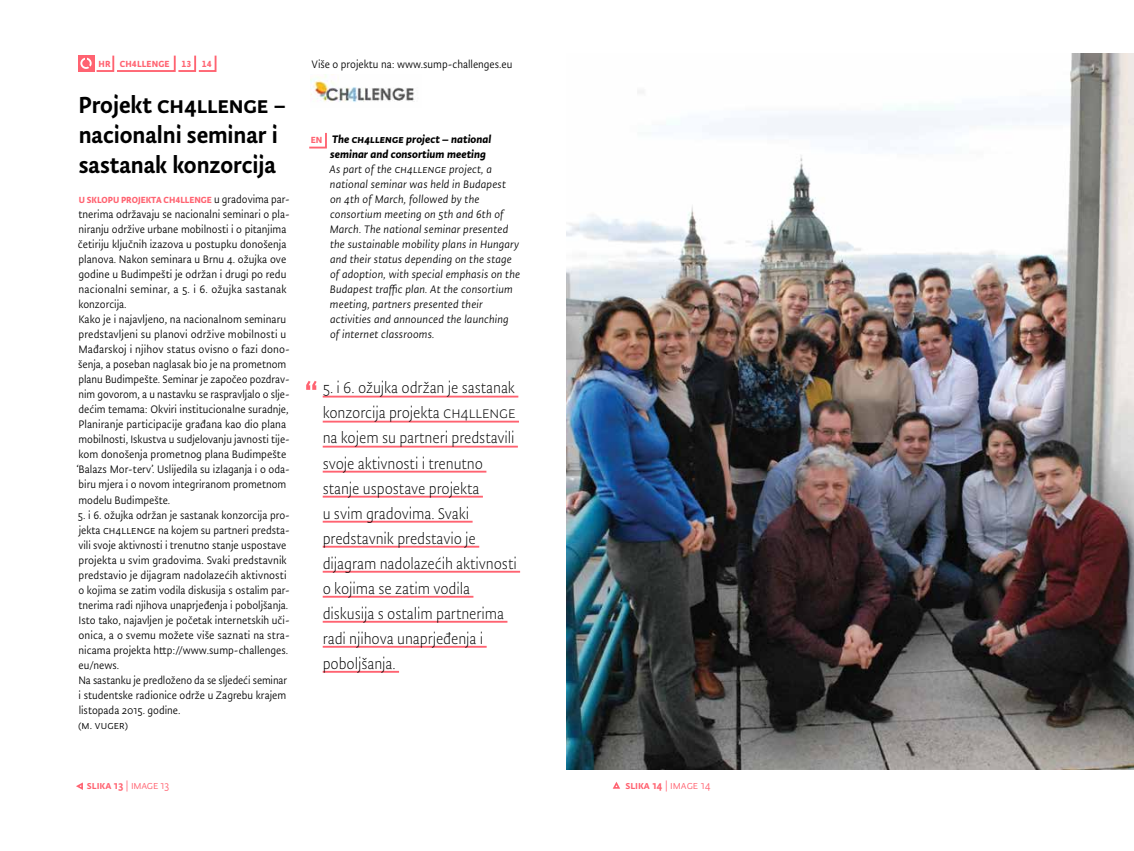
<style>
.page{position:relative;width:1134px;height:851px;background:#fff}
.page>*{position:absolute;margin:0;border:0;box-sizing:border-box;transform-origin:0 0}
.t1{font:500 26.25px/30px "Tempera";letter-spacing:-.005em;color:#000}
.t2{font:300 17.5px/25px "Tempera";letter-spacing:-.005em;color:#000}
.t3{font:12.25px/15px "Tempera";color:#000}
.t4{font:italic 12.25px/15px "Tempera";letter-spacing:.01em;color:#000}
.t5{font:12.25px/15px "Tempera Bld Ita";color:#000}
.t6{font:12.25px "Tempera";letter-spacing:-.01em;color:#ff6371}
.t7{font:10px "Tempera Bld";letter-spacing:.01em;color:#ff6371}
.s1{font-family:"Tempera";font-size:12.25px;color:#000}
.s2{font-weight:500}
</style>
<div class="page">
<svg style="left:309px;top:132px;width:18px;height:17px"></svg>
<svg style="left:76px;top:782px;width:7px;height:8px"></svg>
<div style="left:78px;top:56px;width:16px;height:16px;background:#ff6371"></div>
<div style="left:80px;top:58px;width:12px;height:11px;background:#ff6371;border:2px solid #fff;border-radius:50%"></div>
<svg style="left:85px;top:55px;width:132px;height:17px"></svg>
<img style="left:567px;top:53px;width:567px;height:716px">
<svg style="left:612px;top:782px;width:8px;height:7px"></svg>
<hr style="left:323px;top:395px;width:195px;height:2px;background:#ff6371">
<hr style="left:323px;top:420px;width:196px;height:2px;background:#ff6371">
<hr style="left:323px;top:445px;width:195px;height:2px;background:#ff6371">
<hr style="left:323px;top:470px;width:163px;height:2px;background:#ff6371">
<hr style="left:323px;top:495px;width:160px;height:2px;background:#ff6371">
<hr style="left:323px;top:520px;width:150px;height:2px;background:#ff6371">
<hr style="left:323px;top:545px;width:156px;height:2px;background:#ff6371">
<hr style="left:323px;top:570px;width:197px;height:2px;background:#ff6371">
<hr style="left:323px;top:595px;width:150px;height:2px;background:#ff6371">
<hr style="left:323px;top:620px;width:184px;height:2px;background:#ff6371">
<hr style="left:323px;top:645px;width:164px;height:2px;background:#ff6371">
<hr style="left:323px;top:670px;width:76px;height:2px;background:#ff6371">
<svg style="left:306px;top:381px;width:11px;height:9px"></svg>
<img style="left:310px;top:74px;width:104px;height:28px">
<p class="t7" style="left:99px;top:58px;width:72px">HR CH4LLENGE</p>
<p class="t7" style="left:181px;top:58px;width:32px">13 14</p>
<h1 class="t1" style="left:78px;top:90px;width:209px">Projekt ch4llenge − nacionalni seminar i sastanak konzorcija</h1>
<p class="t7" style="left:79px;top:194px;width:213px">U SKLOPU PROJEKTA CH4LLENGE <span class="s1">u gradovima par-</span></p>
<p class="t3" style="left:76px;top:207px;width:215px">tnerima održavaju se nacionalni seminari o pla&shy;niranju održive urbane mobilnosti i o pitanjima četiriju ključnih izazova u postupku donošenja planova. Nakon seminara u Brnu 4. ožujka ove godine u Budimpešti je održan i drugi po redu nacionalni seminar, a 5. i 6. ožujka sastanak konzorcija.<br>Kako je i najavljeno, na nacionalnom seminaru predstavljeni su planovi održive mobilnosti u Mađarskoj i njihov status ovisno o fazi dono&shy;šenja, a poseban naglasak bio je na prometnom planu Budimpešte. Seminar je započeo pozdrav&shy;nim govorom, a u nastavku se raspravljalo o slje&shy;dećim temama: Okviri institucionalne suradnje, Planiranje participacije građana kao dio plana mobilnosti, Iskustva u sudjelovanju javnosti tije&shy;kom donošenja prometnog plana Budimpešte ‘Balazs Mor-terv’. Uslijedila su izlaganja i o oda&shy;biru mjera i o novom integriranom prometnom modelu Budimpešte.</p>
<p class="t3" style="left:78px;top:507px;width:213px">5. i 6. ožujka održan je sastanak konzorcija pro&shy;jekta CH4LLENGE na kojem su partneri predsta&shy;vili svoje aktivnosti i trenutno stanje uspostave projekta u svim gradovima. Svaki predstavnik predstavio je dijagram nadolazećih aktivnosti o kojima se zatim vodila diskusija s ostalim par&shy;tnerima radi njihova unaprjeđenja i poboljšanja.<br>Isto tako, najavljen je početak internetskih uči&shy;onica, a o svemu možete više saznati na stra&shy;nicama projekta http://www.sump-challenges. eu/news.<br>Na sastanku je predloženo da se sljedeći seminar i studentske radionice održe u Zagrebu krajem listopada 2015. godine.<br>(m. vuger)</p>
<p class="t6" style="left:87px;top:778px;width:84px"><span class="s2">slika 13</span> | image 13</p>
<p class="t3" style="left:312px;top:57px;width:202px">Više o projektu na: www.sump-challenges.eu</p>
<p class="t5" style="left:330px;top:132px;width:163px">The CH4LLENGE project – national seminar and consortium meeting</p>
<p class="t4" style="left:329px;top:162px;width:192px">As part of the CH4LLENGE project, a national seminar was held in Budapest<br>on 4th of March, followed by the consortium meeting on 5th and 6th of March. The national seminar presented the sustainable mobility plans in Hungary and their status depending on the stage of adoption, with special emphasis on the Budapest traffic plan. At the consortium meeting, partners presented their activities and announced the launching of internet classrooms.</p>
<p class="t7" style="left:311px;top:134px;width:13px">EN</p>
<p class="t2" style="left:323px;top:375px;width:196px">5. i 6. ožujka održan je sastanak konzorcija projekta CH4LLENGE na kojem su partneri predstavili svoje aktivnosti i trenutno stanje uspostave projekta<br>u svim gradovima. Svaki predstavnik predstavio je dijagram nadolazećih aktivnosti o kojima se zatim vodila diskusija s ostalim partnerima radi njihova unaprjeđenja i poboljšanja.</p>
<p class="t6" style="left:625px;top:778px;width:87px"><span class="s2">slika 14</span> | image 14</p>
</div>
